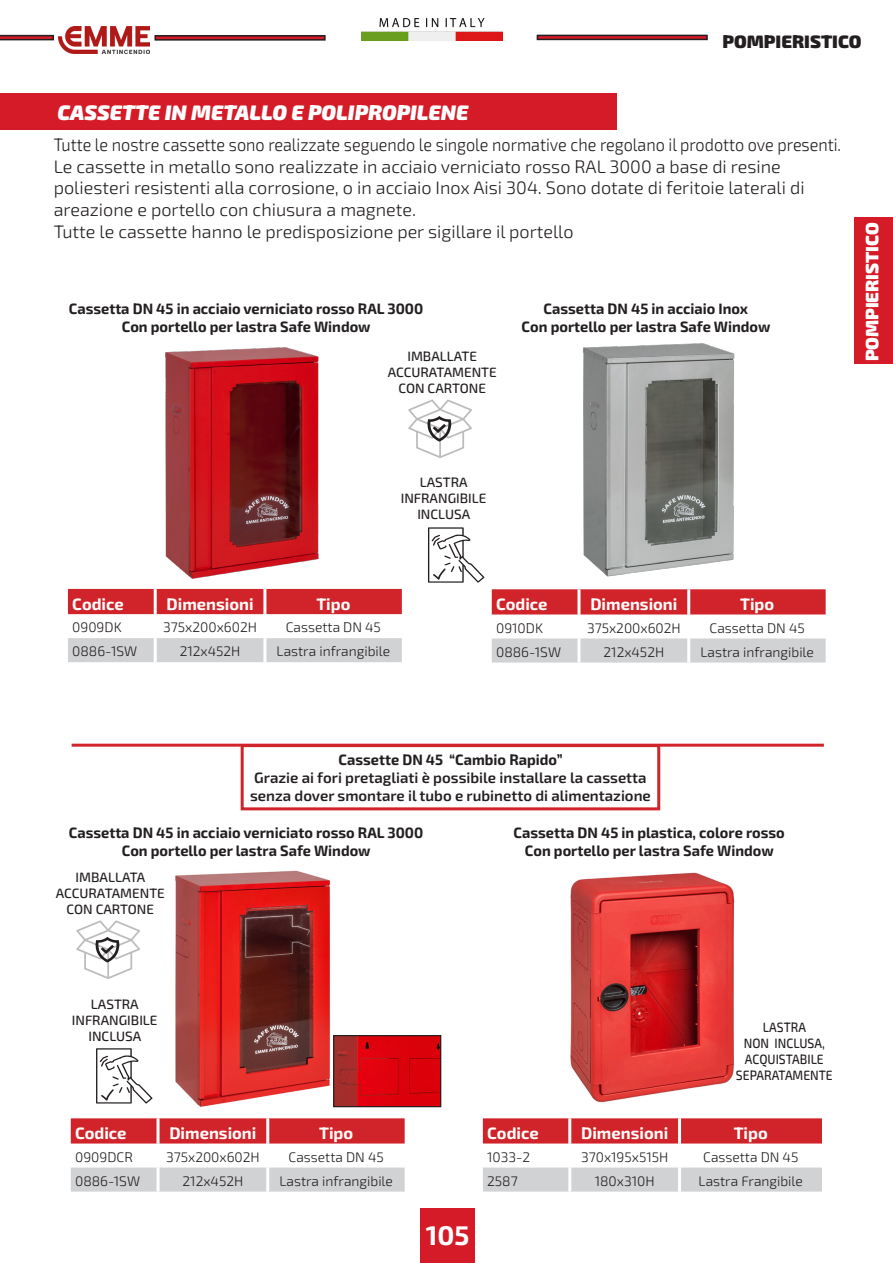
<style>
.page{position:relative;width:893px;height:1263px;background:#fff}
.page>*{position:absolute;margin:0;border:0;box-sizing:border-box;transform-origin:0 0}
.t1{font:700 27px "Exo 2";color:#fff}
.t2{font:italic 900 21px "Exo 2";color:#fff}
.t3{font:300 18px/21.6px "Exo 2";color:#231f20}
.t4{font:300 18px "Exo 2";color:#231f20;scale:.9 1}
.t5{font:900 18px "Exo 2";color:#231f20}
.t6{font:900 18px "Exo 2";color:#fff}
.t7{font:700 16.5px "Exo 2";color:#fffefc}
.t8{font:700 15px "Exo 2";color:#231f20}
.t9{font:600 15px "Exo 2";color:#231f20}
.t10{font:300 13.8px "Exo 2";color:#231f20}
.t11{font:500 13.5px "Exo 2";color:#231f20}
.t12{font:500 13.5px "Exo 2";color:#231f20;scale:.9 1}
</style>
<div class="page">
<div style="left:420px;top:1209px;width:55px;height:54px;background:#d51b28"></div>
<div style="left:537px;top:35px;width:171px;height:5px;border:2px solid #231f20"></div>
<div style="left:154px;top:35px;width:172px;height:6px;border:2px solid #231f20"></div>
<svg style="left:0;top:35px;width:54px;height:5px"></svg>
<img style="left:361px;top:19px;width:142px;height:22px">
<img style="left:59px;top:27px;width:91px;height:26px">
<div style="left:854px;top:217px;width:39px;height:147px;background:#d51b28"></div>
<div style="left:0;top:94px;width:617px;height:36px;background:#d51b28"></div>
<img style="left:175px;top:870px;width:173px;height:238px">
<div style="left:68px;top:589px;width:334px;height:25px;background:#d1232a"></div>
<div style="left:68px;top:638px;width:334px;height:24px;background:#d1d2d4"></div>
<hr style="left:154px;top:589px;width:3px;height:25px;background:#fff">
<hr style="left:263px;top:589px;width:3px;height:25px;background:#fff">
<hr style="left:154px;top:638px;width:3px;height:24px;background:#fff">
<hr style="left:263px;top:638px;width:3px;height:24px;background:#fff">
<div style="left:483px;top:1118px;width:339px;height:25px;background:#d1232a"></div>
<div style="left:483px;top:1167px;width:339px;height:24px;background:#d1d2d4"></div>
<hr style="left:568px;top:1118px;width:3px;height:25px;background:#fff">
<hr style="left:678px;top:1118px;width:3px;height:25px;background:#fff">
<hr style="left:568px;top:1167px;width:3px;height:24px;background:#fff">
<hr style="left:678px;top:1167px;width:3px;height:24px;background:#fff">
<img style="left:570px;top:872px;width:165px;height:231px">
<img style="left:144px;top:347px;width:194px;height:242px">
<img style="left:582px;top:343px;width:153px;height:234px">
<svg style="left:76px;top:920px;width:64px;height:59px"></svg>
<svg style="left:96px;top:1048px;width:57px;height:56px"></svg>
<div style="left:492px;top:589px;width:334px;height:25px;background:#d1232a"></div>
<div style="left:492px;top:638px;width:334px;height:24px;background:#d1d2d4"></div>
<hr style="left:577px;top:589px;width:3px;height:25px;background:#fff">
<hr style="left:687px;top:589px;width:3px;height:25px;background:#fff">
<hr style="left:577px;top:638px;width:3px;height:24px;background:#fff">
<hr style="left:687px;top:638px;width:3px;height:24px;background:#fff">
<div style="left:241px;top:744px;width:419px;height:66px;border:3px solid #d1232a"></div>
<div style="left:71px;top:1118px;width:334px;height:25px;background:#d1232a"></div>
<div style="left:71px;top:1167px;width:334px;height:24px;background:#d1d2d4"></div>
<hr style="left:157px;top:1118px;width:3px;height:25px;background:#fff">
<hr style="left:266px;top:1118px;width:3px;height:25px;background:#fff">
<hr style="left:157px;top:1167px;width:3px;height:24px;background:#fff">
<hr style="left:266px;top:1167px;width:3px;height:24px;background:#fff">
<hr style="left:72px;top:744px;width:752px;height:3px;background:#d1232a">
<svg style="left:408px;top:399px;width:64px;height:59px"></svg>
<svg style="left:428px;top:527px;width:57px;height:56px"></svg>
<img style="left:335px;top:1037px;width:104px;height:68px">
<div style="left:333px;top:1035px;width:108px;height:72px;border:1px solid #231f20"></div>
<p class="t2" style="left:58px;top:98px;width:412px">CASSETTE IN METALLO E POLIPROPILENE</p>
<p class="t5" style="left:722px;top:29px;width:140px">POMPIERISTICO</p>
<p class="t4" style="left:54px;top:132px;width:876px">Tutte le nostre cassette sono realizzate seguendo le singole normative che regolano il prodotto ove presenti.</p>
<p class="t3" style="left:54px;top:155px;width:728px">Le cassette in metallo sono realizzate in acciaio verniciato rosso RAL 3000 a base di resine</p>
<p class="t3" style="left:54px;top:177px;width:752px">poliesteri resistenti alla corrosione, o in acciaio Inox Aisi 304. Sono dotate di feritoie laterali di areazione e portello con chiusura a magnete.</p>
<p class="t3" style="left:54px;top:220px;width:521px">Tutte le cassette hanno le predisposizione per sigillare il portello</p>
<p class="t8" style="left:69px;top:298px;width:356px">Cassetta DN 45 in acciaio verniciato rosso RAL 3000</p>
<p class="t8" style="left:122px;top:316px;width:250px">Con portello per lastra Safe Window</p>
<p class="t11" style="left:407px;top:346px;width:71px">IMBALLATE</p>
<p class="t11" style="left:388px;top:363px;width:111px">ACCURATAMENTE</p>
<p class="t11" style="left:398px;top:379px;width:89px">CON CARTONE</p>
<p class="t8" style="left:544px;top:298px;width:206px">Cassetta DN 45 in acciaio Inox</p>
<p class="t8" style="left:522px;top:316px;width:250px">Con portello per lastra Safe Window</p>
<p class="t6" style="left:860px;top:361px;width:140px;rotate:-90deg">POMPIERISTICO</p>
<p class="t11" style="left:420px;top:473px;width:49px">LASTRA</p>
<p class="t11" style="left:401px;top:489px;width:87px">INFRANGIBILE</p>
<p class="t11" style="left:417px;top:505px;width:54px">INCLUSA</p>
<p class="t7" style="left:72px;top:592px;width:53px">Codice</p>
<p class="t7" style="left:167px;top:592px;width:89px">Dimensioni</p>
<p class="t7" style="left:316px;top:592px;width:36px">Tipo</p>
<p class="t10" style="left:72px;top:618px;width:51px">0909DK</p>
<p class="t10" style="left:163px;top:618px;width:95px">375x200x602H</p>
<p class="t10" style="left:286px;top:618px;width:97px">Cassetta DN 45</p>
<p class="t10" style="left:72px;top:642px;width:66px">0886-1SW</p>
<p class="t10" style="left:180px;top:642px;width:62px">212x452H</p>
<p class="t10" style="left:277px;top:642px;width:115px">Lastra infrangibile</p>
<p class="t7" style="left:496px;top:593px;width:53px">Codice</p>
<p class="t7" style="left:590px;top:593px;width:89px">Dimensioni</p>
<p class="t7" style="left:740px;top:593px;width:36px">Tipo</p>
<p class="t10" style="left:496px;top:618px;width:48px">0910DK</p>
<p class="t10" style="left:587px;top:618px;width:95px">375x200x602H</p>
<p class="t10" style="left:710px;top:618px;width:97px">Cassetta DN 45</p>
<p class="t10" style="left:496px;top:642px;width:66px">0886-1SW</p>
<p class="t10" style="left:603px;top:642px;width:62px">212x452H</p>
<p class="t10" style="left:700px;top:642px;width:115px">Lastra infrangibile</p>
<p class="t8" style="left:339px;top:749px;width:225px">Cassette DN 45 “Cambio Rapido”</p>
<p class="t9" style="left:254px;top:767px;width:394px">Grazie ai fori pretagliati è possibile installare la cassetta</p>
<p class="t9" style="left:250px;top:785px;width:402px">senza dover smontare il tubo e rubinetto di alimentazione</p>
<p class="t8" style="left:69px;top:823px;width:356px">Cassetta DN 45 in acciaio verniciato rosso RAL 3000</p>
<p class="t8" style="left:122px;top:841px;width:250px">Con portello per lastra Safe Window</p>
<p class="t11" style="left:76px;top:867px;width:71px">IMBALLATA</p>
<p class="t11" style="left:56px;top:883px;width:111px">ACCURATAMENTE</p>
<p class="t11" style="left:66px;top:900px;width:89px">CON CARTONE</p>
<p class="t8" style="left:514px;top:823px;width:273px">Cassetta DN 45 in plastica, colore rosso</p>
<p class="t8" style="left:525px;top:841px;width:250px">Con portello per lastra Safe Window</p>
<p class="t11" style="left:91px;top:994px;width:49px">LASTRA</p>
<p class="t11" style="left:72px;top:1010px;width:87px">INFRANGIBILE</p>
<p class="t11" style="left:88px;top:1027px;width:54px">INCLUSA</p>
<p class="t7" style="left:75px;top:1122px;width:53px">Codice</p>
<p class="t7" style="left:169px;top:1122px;width:89px">Dimensioni</p>
<p class="t7" style="left:319px;top:1122px;width:36px">Tipo</p>
<p class="t10" style="left:75px;top:1147px;width:59px">0909DCR</p>
<p class="t10" style="left:166px;top:1147px;width:95px">375x200x602H</p>
<p class="t10" style="left:289px;top:1147px;width:97px">Cassetta DN 45</p>
<p class="t10" style="left:75px;top:1171px;width:66px">0886-1SW</p>
<p class="t10" style="left:183px;top:1171px;width:62px">212x452H</p>
<p class="t10" style="left:279px;top:1171px;width:115px">Lastra infrangibile</p>
<h1 class="t1" style="left:426px;top:1216px;width:45px">105</h1>
<p class="t12" style="left:763px;top:1017px;width:49px">LASTRA</p>
<p class="t12" style="left:744px;top:1034px;width:92px">NON INCLUSA,</p>
<p class="t12" style="left:745px;top:1050px;width:89px">ACQUISTABILE</p>
<p class="t12" style="left:736px;top:1066px;width:109px">SEPARATAMENTE</p>
<p class="t7" style="left:487px;top:1122px;width:53px">Codice</p>
<p class="t7" style="left:581px;top:1122px;width:89px">Dimensioni</p>
<p class="t7" style="left:734px;top:1122px;width:36px">Tipo</p>
<p class="t10" style="left:487px;top:1147px;width:45px">1033-2</p>
<p class="t10" style="left:581px;top:1147px;width:89px">370x195x515H</p>
<p class="t10" style="left:703px;top:1147px;width:97px">Cassetta DN 45</p>
<p class="t10" style="left:487px;top:1171px;width:32px">2587</p>
<p class="t10" style="left:595px;top:1171px;width:61px">180x310H</p>
<p class="t10" style="left:699px;top:1171px;width:106px">Lastra Frangibile</p>
</div>
